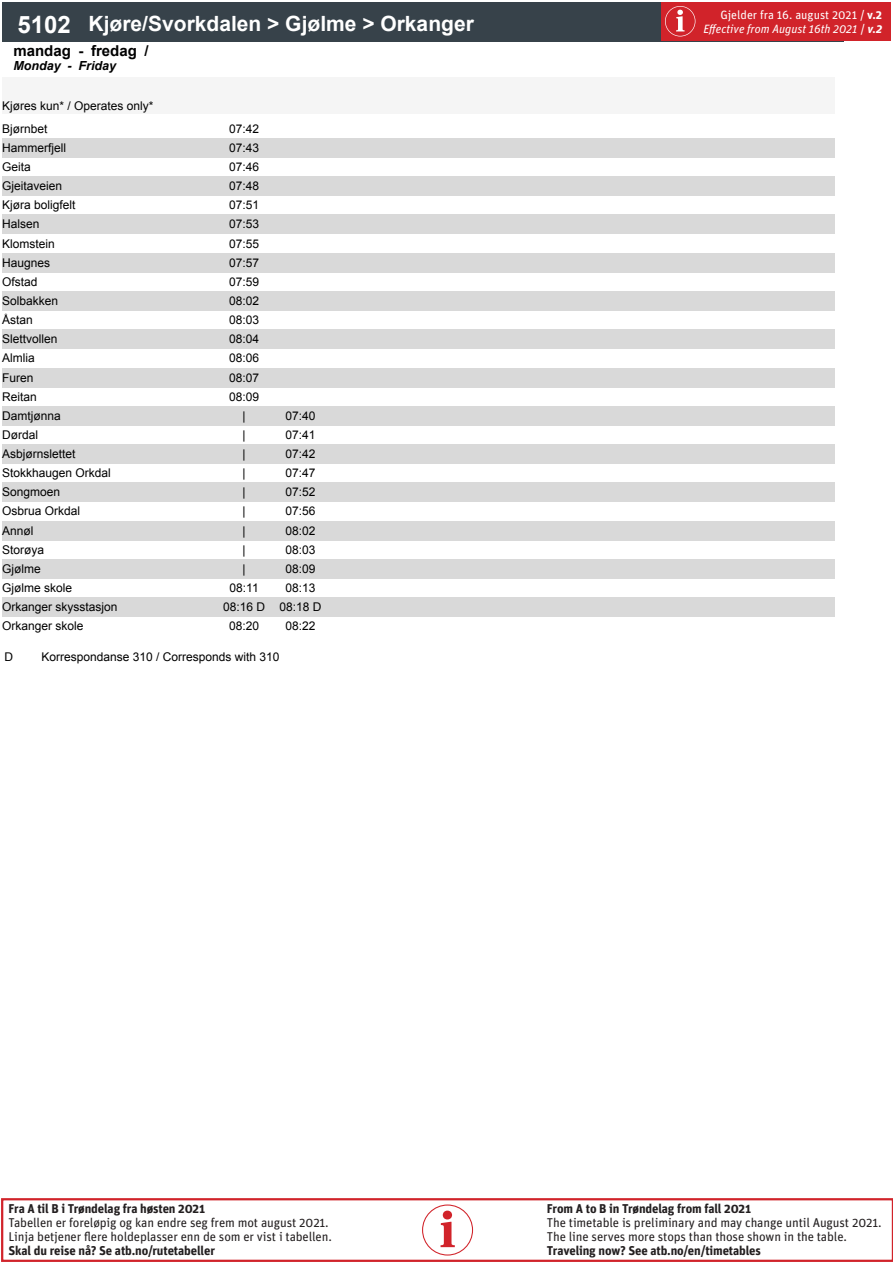
<style>
.page{position:relative;width:893px;height:1263px;background:#fff}
.page>*{position:absolute;margin:0;border:0;box-sizing:border-box;transform-origin:0 0}
.t1{font:700 21px "Arial";color:#fff}
.t2{font:700 15px "Arial";color:#000}
.t3{font:12.75px/14.2px "Unit OT";letter-spacing:-.01em;color:#231f20}
.t4{font:700 12.75px "Unit OT";letter-spacing:-.01em;color:#231f20}
.t5{font:italic 700 12.45px "Arial";color:#000}
.t6{font:12px/22.5px "Arial";color:#000}
.t7{font:italic 12px/14.4px "Unit Pro";color:#fff;text-align:right}
.s1{font-size:24px}
.s2{font-style:normal}
.s3{font-weight:700;font-style:normal}
.s4{font-weight:700}
</style>
<div class="page">
<div style="left:2px;top:138px;width:833px;height:20px;background:#d9d9d9"></div>
<div style="left:2px;top:177px;width:833px;height:19px;background:#d9d9d9"></div>
<div style="left:2px;top:215px;width:833px;height:19px;background:#d9d9d9"></div>
<div style="left:2px;top:253px;width:833px;height:19px;background:#d9d9d9"></div>
<div style="left:2px;top:291px;width:833px;height:20px;background:#d9d9d9"></div>
<div style="left:2px;top:330px;width:833px;height:19px;background:#d9d9d9"></div>
<div style="left:2px;top:368px;width:833px;height:19px;background:#d9d9d9"></div>
<div style="left:2px;top:406px;width:833px;height:19px;background:#d9d9d9"></div>
<div style="left:2px;top:444px;width:833px;height:20px;background:#d9d9d9"></div>
<div style="left:2px;top:483px;width:833px;height:19px;background:#d9d9d9"></div>
<div style="left:2px;top:521px;width:833px;height:19px;background:#d9d9d9"></div>
<div style="left:2px;top:559px;width:833px;height:19px;background:#d9d9d9"></div>
<div style="left:2px;top:598px;width:833px;height:19px;background:#d9d9d9"></div>
<div style="left:2px;top:78px;width:214px;height:36px;background:#f5f5f5"></div>
<div style="left:216px;top:78px;width:56px;height:36px;background:#f5f5f5"></div>
<div style="left:272px;top:78px;width:57px;height:36px;background:#f5f5f5"></div>
<div style="left:329px;top:78px;width:56px;height:36px;background:#f5f5f5"></div>
<div style="left:385px;top:78px;width:56px;height:36px;background:#f5f5f5"></div>
<div style="left:441px;top:78px;width:56px;height:36px;background:#f5f5f5"></div>
<div style="left:497px;top:78px;width:57px;height:36px;background:#f5f5f5"></div>
<div style="left:554px;top:78px;width:56px;height:36px;background:#f5f5f5"></div>
<div style="left:610px;top:78px;width:56px;height:36px;background:#f5f5f5"></div>
<div style="left:666px;top:78px;width:56px;height:36px;background:#f5f5f5"></div>
<div style="left:722px;top:78px;width:57px;height:36px;background:#f5f5f5"></div>
<div style="left:779px;top:78px;width:56px;height:36px;background:#f5f5f5"></div>
<div style="left:2px;top:2px;width:85px;height:40px;background:#37424a"></div>
<div style="left:87px;top:2px;width:757px;height:40px;background:#37424a"></div>
<svg style="left:1px;top:1198px;width:892px;height:64px"></svg>
<div style="left:661px;top:2px;width:230px;height:38px;background:#d1232a"></div>
<svg style="left:665px;top:6px;width:30px;height:30px"></svg>
<p class="t1" style="left:18px;top:9px;width:458px"><span class="s1">5102</span> Kjøre/Svorkdalen &gt; Gjølme &gt; Orkanger</p>
<p class="t2" style="left:13px;top:40px;width:137px">mandag - fredag /</p>
<p class="t5" style="left:13px;top:57px;width:104px">Monday - Friday</p>
<p class="t6" style="left:2px;top:95px;width:153px">Kjøres kun* / Operates only*<br>Bjørnbet</p>
<p class="t6" style="left:229px;top:117px;width:32px">07:42</p>
<p class="t6" style="left:2px;top:136px;width:65px">Hammerfjell</p>
<p class="t6" style="left:229px;top:136px;width:32px">07:43</p>
<p class="t6" style="left:2px;top:155px;width:30px">Geita</p>
<p class="t6" style="left:229px;top:155px;width:32px">07:46</p>
<p class="t6" style="left:2px;top:175px;width:62px">Gjeitaveien</p>
<p class="t6" style="left:229px;top:175px;width:32px">07:48</p>
<p class="t6" style="left:2px;top:194px;width:75px">Kjøra boligfelt</p>
<p class="t6" style="left:229px;top:194px;width:32px">07:51</p>
<p class="t6" style="left:2px;top:213px;width:39px">Halsen</p>
<p class="t6" style="left:229px;top:213px;width:32px">07:53</p>
<p class="t6" style="left:2px;top:232px;width:54px">Klomstein</p>
<p class="t6" style="left:229px;top:232px;width:32px">07:55</p>
<p class="t6" style="left:2px;top:251px;width:50px">Haugnes</p>
<p class="t6" style="left:229px;top:251px;width:32px">07:57</p>
<p class="t6" style="left:2px;top:270px;width:37px">Ofstad</p>
<p class="t6" style="left:229px;top:270px;width:32px">07:59</p>
<p class="t6" style="left:2px;top:289px;width:58px">Solbakken</p>
<p class="t6" style="left:229px;top:289px;width:32px">08:02</p>
<p class="t6" style="left:2px;top:309px;width:32px">Åstan</p>
<p class="t6" style="left:229px;top:309px;width:32px">08:03</p>
<p class="t6" style="left:2px;top:328px;width:57px">Slettvollen</p>
<p class="t6" style="left:229px;top:328px;width:32px">08:04</p>
<p class="t6" style="left:2px;top:347px;width:34px">Almlia</p>
<p class="t6" style="left:229px;top:347px;width:32px">08:06</p>
<p class="t6" style="left:2px;top:366px;width:33px">Furen</p>
<p class="t6" style="left:229px;top:366px;width:32px">08:07</p>
<p class="t6" style="left:2px;top:385px;width:36px">Reitan</p>
<p class="t6" style="left:229px;top:385px;width:32px">08:09</p>
<p class="t6" style="left:2px;top:404px;width:60px">Damtjønna</p>
<p class="t6" style="left:243px;top:404px;width:5px">|</p>
<p class="t6" style="left:285px;top:404px;width:32px">07:40</p>
<p class="t6" style="left:2px;top:423px;width:37px">Dørdal</p>
<p class="t6" style="left:243px;top:423px;width:5px">|</p>
<p class="t6" style="left:285px;top:423px;width:32px">07:41</p>
<p class="t6" style="left:2px;top:442px;width:75px">Asbjørnslettet</p>
<p class="t6" style="left:243px;top:442px;width:5px">|</p>
<p class="t6" style="left:285px;top:442px;width:32px">07:42</p>
<p class="t6" style="left:2px;top:462px;width:110px">Stokkhaugen Orkdal</p>
<p class="t6" style="left:243px;top:462px;width:5px">|</p>
<p class="t6" style="left:285px;top:462px;width:32px">07:47</p>
<p class="t6" style="left:2px;top:481px;width:60px">Songmoen</p>
<p class="t6" style="left:243px;top:481px;width:5px">|</p>
<p class="t6" style="left:285px;top:481px;width:32px">07:52</p>
<p class="t6" style="left:2px;top:500px;width:80px">Osbrua Orkdal</p>
<p class="t6" style="left:243px;top:500px;width:5px">|</p>
<p class="t6" style="left:285px;top:500px;width:32px">07:56</p>
<p class="t6" style="left:2px;top:519px;width:33px">Annøl</p>
<p class="t6" style="left:243px;top:519px;width:5px">|</p>
<p class="t6" style="left:285px;top:519px;width:32px">08:02</p>
<p class="t6" style="left:2px;top:538px;width:44px">Storøya</p>
<p class="t6" style="left:243px;top:538px;width:5px">|</p>
<p class="t6" style="left:285px;top:538px;width:32px">08:03</p>
<p class="t6" style="left:2px;top:557px;width:40px">Gjølme</p>
<p class="t6" style="left:243px;top:557px;width:5px">|</p>
<p class="t6" style="left:285px;top:557px;width:32px">08:09</p>
<p class="t6" style="left:2px;top:576px;width:71px">Gjølme skole</p>
<p class="t6" style="left:230px;top:576px;width:31px">08:11</p>
<p class="t6" style="left:285px;top:576px;width:32px">08:13</p>
<p class="t6" style="left:2px;top:596px;width:117px">Orkanger skysstasjon</p>
<p class="t6" style="left:223px;top:596px;width:100px">08:16 D 08:18 D</p>
<p class="t6" style="left:2px;top:615px;width:83px">Orkanger skole</p>
<p class="t6" style="left:229px;top:615px;width:32px">08:20</p>
<p class="t6" style="left:285px;top:615px;width:32px">08:22</p>
<p class="t6" style="left:4px;top:645px;width:10px">D</p>
<p class="t6" style="left:42px;top:645px;width:240px">Korrespondanse 310 / Corresponds with 310</p>
<p class="t7" style="left:703px;top:7px;width:180px"><span class="s2">Gjelder fra 16. august 2021 /</span> <span class="s3">v.2<br></span>Effective from August 16th 2021 <span class="s2">/</span> <span class="s4">v.2</span></p>
<p class="t4" style="left:9px;top:1200px;width:198px">Fra A til B i Trøndelag fra høsten 2021</p>
<p class="t3" style="left:9px;top:1215px;width:325px">Tabellen er foreløpig og kan endre seg frem mot august 2021.<br>Linja betjener flere holdeplasser enn de som er vist i tabellen.</p>
<p class="t4" style="left:9px;top:1243px;width:208px">Skal du reise nå? Se atb.no/rutetabeller</p>
<p class="t4" style="left:547px;top:1200px;width:206px">From A to B in Trøndelag from fall 2021</p>
<p class="t3" style="left:547px;top:1215px;width:336px">The timetable is preliminary and may change until August 2021.<br>The line serves more stops than those shown in the table.</p>
<p class="t4" style="left:547px;top:1243px;width:216px">Traveling now? See atb.no/en/timetables</p>
</div>
